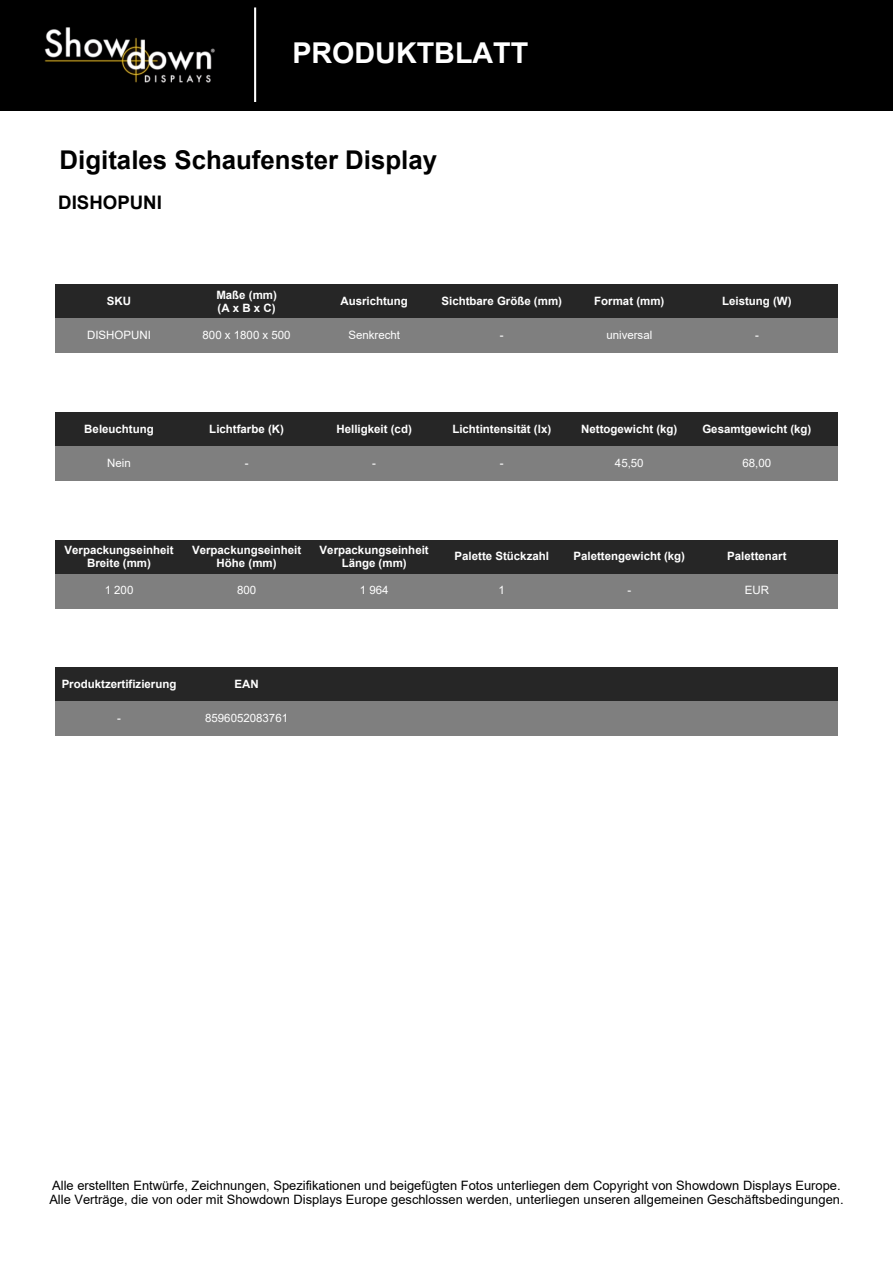
<style>
.page{position:relative;width:893px;height:1263px;background:#fff}
.page>*{position:absolute;margin:0;border:0;box-sizing:border-box;transform-origin:0 0}
.t1{font:700 28.65px "Arial";color:#fff}
.t2{font:700 25.8px "Arial";color:#000}
.t3{font:700 18.6px "Arial";color:#000}
.t4{font:12.9px/14.9px "Arial";color:#000}
.t5{font:700 11.55px/13.2px "Arial";color:#fff;text-align:center}
.t6{font:11.55px "Arial";color:#fff}
</style>
<div class="page">
<div style="left:0;top:0;width:893px;height:9px;background:#000"></div>
<img style="left:0;top:9px;width:254px;height:93px">
<div style="left:255px;top:9px;width:638px;height:93px;background:#000"></div>
<hr style="left:254px;top:9px;width:2px;height:93px;background:#fff">
<div style="left:0;top:102px;width:893px;height:9px;background:#000"></div>
<div style="left:55px;top:285px;width:783px;height:34px;background:#262626"></div>
<div style="left:55px;top:319px;width:783px;height:34px;background:#7f7f7f"></div>
<div style="left:55px;top:412px;width:783px;height:34px;background:#262626"></div>
<div style="left:55px;top:446px;width:783px;height:34px;background:#7f7f7f"></div>
<div style="left:55px;top:540px;width:783px;height:34px;background:#262626"></div>
<div style="left:55px;top:574px;width:783px;height:34px;background:#7f7f7f"></div>
<div style="left:55px;top:668px;width:783px;height:34px;background:#262626"></div>
<div style="left:55px;top:702px;width:783px;height:34px;background:#7f7f7f"></div>
<h1 class="t1" style="left:292px;top:37px;width:237px">PRODUKTBLATT</h1>
<h2 class="t2" style="left:60px;top:145px;width:379px">Digitales Schaufenster Display</h2>
<h3 class="t3" style="left:58px;top:193px;width:105px">DISHOPUNI</h3>
<p class="t5" style="left:107px;top:295px;width:26px">SKU</p>
<p class="t5" style="left:216px;top:288px;width:62px;text-align:left">Maße (mm) (A x B x C)</p>
<p class="t5" style="left:340px;top:295px;width:69px">Ausrichtung</p>
<p class="t5" style="left:441px;top:295px;width:122px">Sichtbare Größe (mm)</p>
<p class="t5" style="left:594px;top:295px;width:72px">Format (mm)</p>
<p class="t5" style="left:722px;top:295px;width:71px">Leistung (W)</p>
<p class="t6" style="left:87px;top:329px;width:65px">DISHOPUNI</p>
<p class="t6" style="left:203px;top:329px;width:90px">800 x 1800 x 500</p>
<p class="t6" style="left:348px;top:329px;width:53px">Senkrecht</p>
<p class="t6" style="left:500px;top:329px;width:5px">-</p>
<p class="t6" style="left:606px;top:329px;width:47px">universal</p>
<p class="t6" style="left:755px;top:329px;width:5px">-</p>
<p class="t5" style="left:84px;top:422px;width:71px">Beleuchtung</p>
<p class="t5" style="left:209px;top:422px;width:76px">Lichtfarbe (K)</p>
<p class="t5" style="left:337px;top:422px;width:77px">Helligkeit (cd)</p>
<p class="t5" style="left:452px;top:422px;width:100px">Lichtintensität (lx)</p>
<p class="t5" style="left:581px;top:422px;width:98px">Nettogewicht (kg)</p>
<p class="t5" style="left:702px;top:422px;width:111px">Gesamtgewicht (kg)</p>
<p class="t6" style="left:107px;top:456px;width:25px">Nein</p>
<p class="t6" style="left:245px;top:456px;width:5px">-</p>
<p class="t6" style="left:372px;top:456px;width:5px">-</p>
<p class="t6" style="left:500px;top:456px;width:5px">-</p>
<p class="t6" style="left:615px;top:456px;width:30px">45,50</p>
<p class="t6" style="left:742px;top:456px;width:30px">68,00</p>
<p class="t5" style="left:65px;top:543px;width:111px">Verpackungseinheit<br>Breite (mm)</p>
<p class="t5" style="left:192px;top:543px;width:111px">Verpackungseinheit<br>Höhe (mm)</p>
<p class="t5" style="left:320px;top:543px;width:111px">Verpackungseinheit<br>Länge (mm)</p>
<p class="t5" style="left:455px;top:550px;width:96px">Palette Stückzahl</p>
<p class="t5" style="left:573px;top:550px;width:113px">Palettengewicht (kg)</p>
<p class="t5" style="left:727px;top:550px;width:61px">Palettenart</p>
<p class="t6" style="left:105px;top:584px;width:30px">1 200</p>
<p class="t6" style="left:237px;top:584px;width:21px">800</p>
<p class="t6" style="left:360px;top:584px;width:30px">1 964</p>
<p class="t6" style="left:499px;top:584px;width:8px">1</p>
<p class="t6" style="left:627px;top:584px;width:5px">-</p>
<p class="t6" style="left:745px;top:584px;width:26px">EUR</p>
<p class="t5" style="left:62px;top:677px;width:116px">Produktzertifizierung</p>
<p class="t5" style="left:234px;top:677px;width:26px">EAN</p>
<p class="t6" style="left:117px;top:711px;width:5px">-</p>
<p class="t6" style="left:205px;top:711px;width:85px">8596052083761</p>
<p class="t4" style="left:49px;top:1178px;width:796px">Alle erstellten Entwürfe, Zeichnungen, Spezifikationen und beigefügten Fotos unterliegen dem Copyright von Showdown Displays Europe.<br>Alle Verträge, die von oder mit Showdown Displays Europe geschlossen werden, unterliegen unseren allgemeinen Geschäftsbedingungen.</p>
</div>
